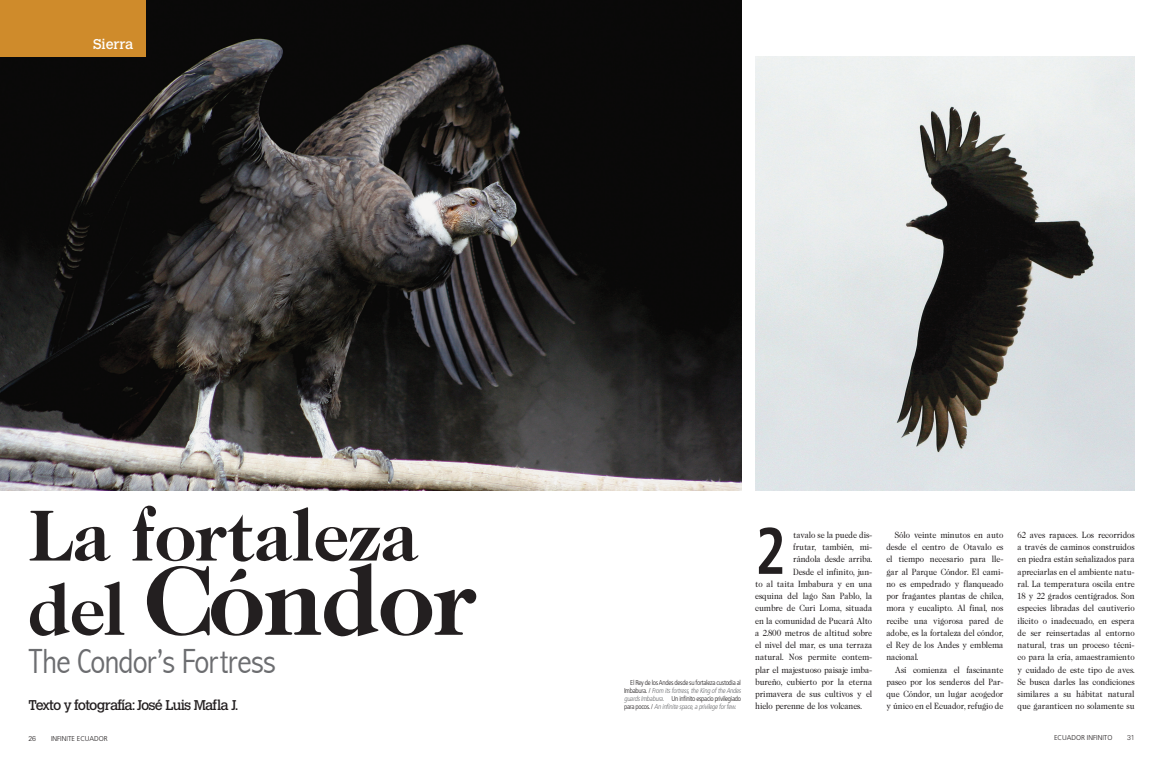
<style>
.page{position:relative;width:1163px;height:766px;background:#fff}
.page>*{position:absolute;margin:0;border:0;box-sizing:border-box;transform-origin:0 0}
.t1{font:700 88.2px "Caslon";letter-spacing:-.04em;color:#231f20}
.t2{font:700 condensed 65.6px "Frutiger";color:#231f20;scale:.9 1}
.t3{font:700 64.5px "Caslon";letter-spacing:-.04em;color:#231f20}
.t4{font:300 condensed 35px "Abadi";letter-spacing:-.02em;color:#6c6d70}
.t5{font:14px "Calvert";letter-spacing:-.055em;color:#231f20}
.t6{font:14px "Calvert";letter-spacing:-.01em;color:#fff}
.t7{font:8px/12.2px "Caslon";letter-spacing:-.005em;color:#231f20;text-align:justify;scale:.9 1}
.t8{font:300 condensed 7px/8px "Frutiger";letter-spacing:-.04em;color:#231f20}
.t9{font:300 7px "Frutiger";letter-spacing:-.005em;color:#231f20}
.t10{font:300 7px "Zurich BT";color:#231f20}
.s1{font-size:64.5px}
.s2{font-style:italic;color:#6c6d70}
</style>
<div class="page">
<img style="left:0;top:0;width:741px;height:490px">
<div style="left:0;top:0;width:145px;height:57px;background:#cf8b2b"></div>
<img style="left:755px;top:57px;width:379px;height:433px">
<h3 class="t6" style="left:93px;top:36px;width:42px">Sierra</h3>
<h3 class="t3" style="left:27px;top:492px;width:394px">La fortaleza</h3>
<h1 class="t1" style="left:27px;top:541px;width:453px"><span class="s1">del</span> Cóndor</h1>
<h3 class="t4" style="left:28px;top:642px;width:249px">The Condor’s Fortress</h3>
<h3 class="t5" style="left:28px;top:696px;width:212px">Texto y fotografía: José Luis Mafla J.</h3>
<p class="t10" style="left:28px;top:734px;width:9px">26</p>
<p class="t9" style="left:51px;top:734px;width:58px">INFINITE ECUADOR</p>
<p class="t8" style="left:624px;top:678px;width:120px;text-indent:6px">El Rey de los Andes desde su fortaleza custodia al I m b a b u r a . / <span class="s2">From itsfortress,theKingoftheAndes guardsImbabura.</span> Un infinito espacio privilegiado p a r a p o c o s . / <span class="s2">Aninfinitespace,aprivilegeforfew.</span></p>
<h2 class="t2" style="left:755px;top:512px;width:36px">O</h2>
<p class="t7" style="left:793px;top:528px;width:89px">tavalo se la puede dis-</p>
<p class="t7" style="left:793px;top:540px;width:89px">frutar, también, mi-</p>
<p class="t7" style="left:793px;top:553px;width:89px">rándola desde arriba.</p>
<p class="t7" style="left:793px;top:565px;width:89px">Desde el infinito, jun-</p>
<p class="t7" style="left:755px;top:577px;width:131px">to al taita Imbabura y en una</p>
<p class="t7" style="left:755px;top:589px;width:131px">esquina del lago San Pablo, la</p>
<p class="t7" style="left:755px;top:602px;width:131px">cumbre de Curi Loma, situada</p>
<p class="t7" style="left:755px;top:614px;width:131px">en la comunidad de Pucará Alto</p>
<p class="t7" style="left:755px;top:626px;width:131px">a 2.800 metros de altitud sobre</p>
<p class="t7" style="left:755px;top:638px;width:131px">el nivel del mar, es una terraza</p>
<p class="t7" style="left:755px;top:651px;width:131px">natural. Nos permite contem-</p>
<p class="t7" style="left:755px;top:663px;width:131px">plar el majestuoso paisaje imba-</p>
<p class="t7" style="left:755px;top:675px;width:131px">bureño, cubierto por la eterna</p>
<p class="t7" style="left:755px;top:687px;width:131px">primavera de sus cultivos y el</p>
<p class="t7" style="left:755px;top:700px;width:120px">hielo perenne de los volcanes.</p>
<p class="t7" style="left:886px;top:528px;width:131px;text-indent:9px">Sólo veinte minutos en auto desde el centro de Otavalo es el tiempo necesario para lle&shy;gar al Parque Cóndor. El cami&shy;no es empedrado y flanqueado por fragantes plantas de chilca, mora y eucalipto. Al final, nos recibe una vigorosa pared de adobe, es la fortaleza del cóndor, el Rey de los Andes y emblema nacional.</p>
<p class="t7" style="left:886px;top:663px;width:131px;text-indent:9px">Así comienza el fascinante paseo por los senderos del Par&shy;que Cóndor, un lugar acogedor y único en el Ecuador, refugio de</p>
<p class="t7" style="left:1017px;top:528px;width:131px">62 aves rapaces. Los recorridos a través de caminos construidos en piedra están señalizados para apreciarlas en el ambiente natu&shy;ral. La temperatura oscila entre 18 y 22 grados centígrados. Son especies libradas del cautiverio ilícito o inadecuado, en espera de ser reinsertadas al entorno natural, tras un proceso técni&shy;co para la cría, amaestramiento y cuidado de este tipo de aves.<br>Se busca darles las condiciones similares a su hábitat natural que garanticen no solamente su</p>
<p class="t9" style="left:1053px;top:733px;width:60px">ECUADOR INFINITO</p>
<p class="t10" style="left:1126px;top:733px;width:9px">31</p>
</div>
